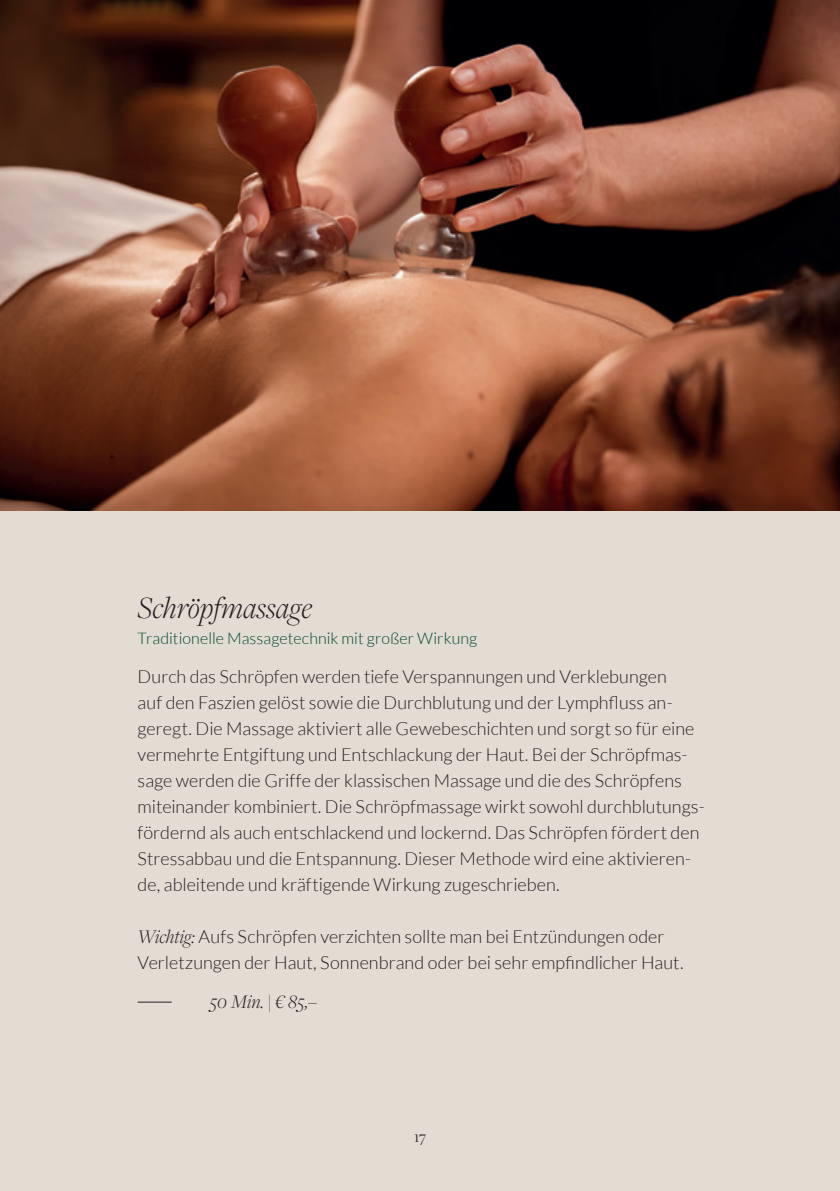
<style>
.page{position:relative;width:840px;height:1191px;background:#fff}
.page>*{position:absolute;margin:0;border:0;box-sizing:border-box;transform-origin:0 0}
.Zitat_Medium_Italic_Weiss_21_5___23{font:italic 300 32px "Freight Disp Pro";color:#231f20}
.Zitat_Medium_Italic_Weiss_21_5___23-2{font:italic 300 20px "Freight Disp Pro";letter-spacing:-.005em;color:#231f20}
.Zitat_Medium_Italic_Weiss_21_5___23-3{font:300 18px/26px "Lato";color:#231f20}
.Zitat_Medium_Italic_Weiss_21_5___23-4{font:300 16px "Lato";letter-spacing:.005em;color:#014829}
.t1{font:16px "Freight Disp Pro";color:#231f20}
.s1{font-family:"Freight Disp Pro";font-style:italic;font-size:20px}
</style>
<div class="page">
<div style="left:0;top:0;width:839px;height:1191px;background:#e3dcd3"></div>
<img style="left:0;top:0;width:839px;height:510px">
<hr style="left:137px;top:1001px;width:34px;height:1px;background:#231f20">
<p class="Zitat_Medium_Italic_Weiss_21_5___23" style="left:137px;top:587px;width:176px">Schröpfmassage</p>
<p class="Zitat_Medium_Italic_Weiss_21_5___23-4" style="left:137px;top:630px;width:341px">Traditionelle Massagetechnik mit großer Wirkung</p>
<p class="Zitat_Medium_Italic_Weiss_21_5___23-3" style="left:137px;top:664px;width:568px">Durch das Schröpfen werden tiefe Verspannungen und Verklebungen<br>auf den Faszien gelöst sowie die Durchblutung und der Lymphfluss an&shy;geregt. Die Massage aktiviert alle Gewebeschichten und sorgt so für eine vermehrte Entgiftung und Entschlackung der Haut. Bei der Schröpfmas&shy;sage werden die Griffe der klassischen Massage und die des Schröpfens miteinander kombiniert. Die Schröpfmassage wirkt sowohl durchblutungs&shy;fördernd als auch entschlackend und lockernd. Das Schröpfen fördert den Stressabbau und die Entspannung. Dieser Methode wird eine aktivieren&shy;de, ableitende und kräftigende Wirkung zugeschrieben.</p>
<p class="Zitat_Medium_Italic_Weiss_21_5___23-3" style="left:137px;top:924px;width:528px"><span class="s1">Wichtig:</span> Aufs Schröpfen verzichten sollte man bei Entzündungen oder</p>
<p class="Zitat_Medium_Italic_Weiss_21_5___23-3" style="left:137px;top:950px;width:547px">Verletzungen der Haut, Sonnenbrand oder bei sehr empfindlicher Haut.</p>
<p class="Zitat_Medium_Italic_Weiss_21_5___23-2" style="left:209px;top:989px;width:109px">50 Min. | € 85,–</p>
<p class="t1" style="left:414px;top:1126px;width:13px">17</p>
</div>
